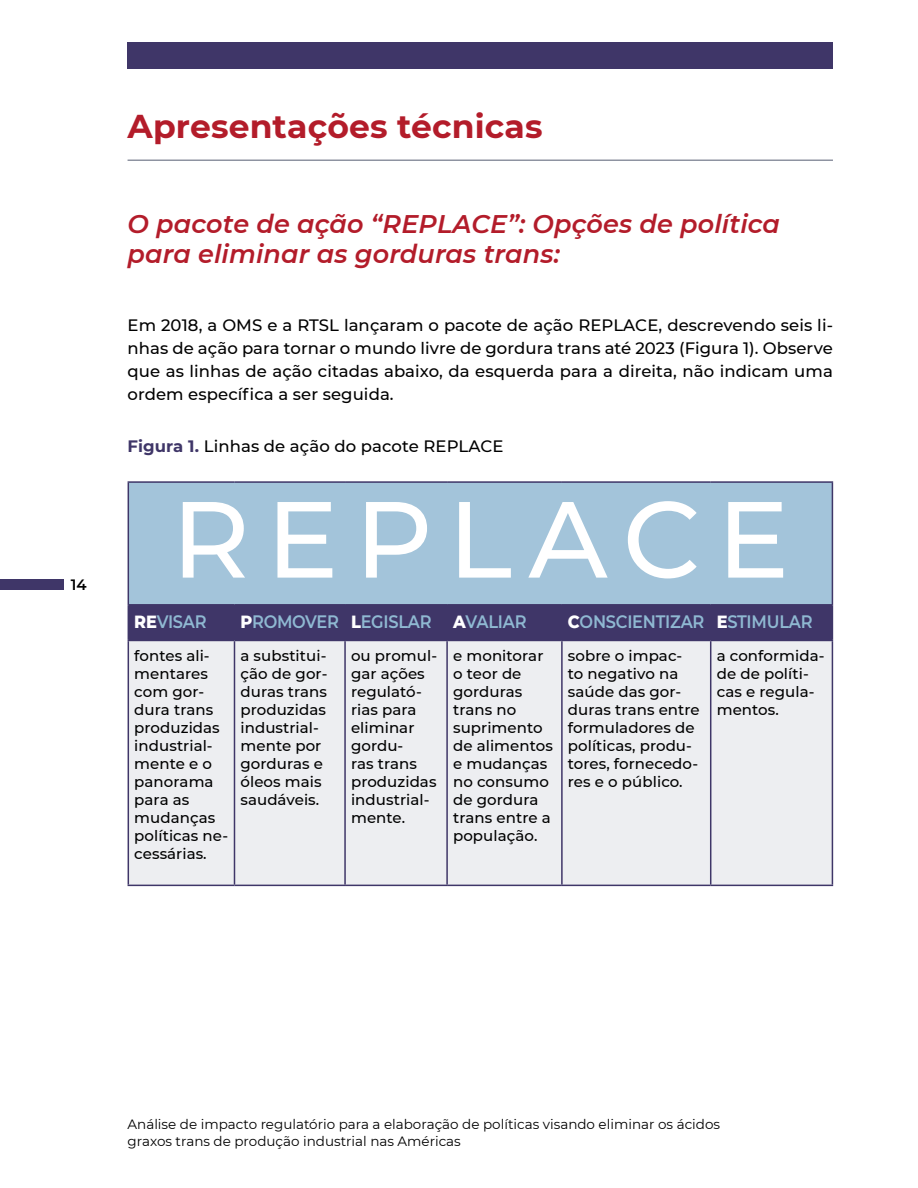
<style>
.page{position:relative;width:918px;height:1188px;background:#fff}
.page>*{position:absolute;margin:0;border:0;box-sizing:border-box;transform-origin:0 0}
.t1{font:500 108px "Montserrat";letter-spacing:.15em;color:#fff}
.t2{font:700 33px "Montserrat";letter-spacing:.005em;color:#b31c2a}
.t3{font:italic 600 25.5px/30.6px "Montserrat";letter-spacing:.005em;color:#b31c2a}
.t4{font:600 18px "Montserrat";letter-spacing:-.015em;color:#8fb9d2;scale:.9 1}
.t5{font:500 16.5px/23.1px "Montserrat";letter-spacing:.005em;color:#000;text-align:justify}
.t6{font:500 15px/18px "Montserrat";letter-spacing:.005em;color:#000}
.t7{font:600 15px "Montserrat";color:#000}
.t8{font:13.5px/16.2px "Montserrat";color:#000}
.s1{font-weight:700;color:#3f3668}
.s2{font-weight:800;color:#fff}
</style>
<div class="page">
<div style="left:128px;top:43px;width:705px;height:26px;background:#3f3668"></div>
<div style="left:0;top:579px;width:64px;height:11px;background:#3f3668"></div>
<hr style="left:128px;top:160px;width:705px;height:1px;background:#8e93a1">
<div style="left:128px;top:482px;width:704px;height:123px;background:#a3c4da"></div>
<div style="left:129px;top:606px;width:703px;height:34px;background:#3f3668"></div>
<div style="left:129px;top:641px;width:703px;height:244px;background:#edeef1"></div>
<hr style="left:128px;top:483px;width:1px;height:121px;background:#3f3668">
<hr style="left:128px;top:481px;width:106px;height:2px;background:#3f3668">
<hr style="left:234px;top:481px;width:111px;height:2px;background:#3f3668">
<hr style="left:345px;top:481px;width:102px;height:2px;background:#3f3668">
<hr style="left:447px;top:481px;width:115px;height:2px;background:#3f3668">
<hr style="left:562px;top:481px;width:149px;height:2px;background:#3f3668">
<hr style="left:711px;top:481px;width:122px;height:2px;background:#3f3668">
<hr style="left:832px;top:483px;width:1px;height:121px;background:#3f3668">
<hr style="left:128px;top:606px;width:1px;height:34px;background:#3f3668">
<hr style="left:128px;top:604px;width:106px;height:2px;background:#3f3668">
<hr style="left:234px;top:604px;width:111px;height:2px;background:#3f3668">
<hr style="left:345px;top:604px;width:102px;height:2px;background:#3f3668">
<hr style="left:447px;top:604px;width:115px;height:2px;background:#3f3668">
<hr style="left:562px;top:604px;width:149px;height:2px;background:#3f3668">
<hr style="left:711px;top:604px;width:122px;height:2px;background:#3f3668">
<hr style="left:234px;top:606px;width:1px;height:34px;background:#3f3668">
<hr style="left:344px;top:606px;width:2px;height:34px;background:#3f3668">
<hr style="left:446px;top:606px;width:2px;height:34px;background:#3f3668">
<hr style="left:561px;top:606px;width:2px;height:34px;background:#3f3668">
<hr style="left:710px;top:606px;width:1px;height:34px;background:#3f3668">
<hr style="left:832px;top:606px;width:1px;height:34px;background:#3f3668">
<hr style="left:128px;top:641px;width:1px;height:244px;background:#3f3668">
<hr style="left:128px;top:640px;width:106px;height:1px;background:#3f3668">
<hr style="left:234px;top:640px;width:111px;height:1px;background:#3f3668">
<hr style="left:345px;top:640px;width:102px;height:1px;background:#3f3668">
<hr style="left:447px;top:640px;width:115px;height:1px;background:#3f3668">
<hr style="left:562px;top:640px;width:149px;height:1px;background:#3f3668">
<hr style="left:711px;top:640px;width:122px;height:1px;background:#3f3668">
<hr style="left:234px;top:641px;width:1px;height:244px;background:#3f3668">
<hr style="left:344px;top:641px;width:2px;height:244px;background:#3f3668">
<hr style="left:446px;top:641px;width:2px;height:244px;background:#3f3668">
<hr style="left:561px;top:641px;width:2px;height:244px;background:#3f3668">
<hr style="left:710px;top:641px;width:1px;height:244px;background:#3f3668">
<hr style="left:832px;top:641px;width:1px;height:244px;background:#3f3668">
<hr style="left:128px;top:885px;width:106px;height:1px;background:#3f3668">
<hr style="left:234px;top:885px;width:111px;height:1px;background:#3f3668">
<hr style="left:345px;top:885px;width:102px;height:1px;background:#3f3668">
<hr style="left:447px;top:885px;width:115px;height:1px;background:#3f3668">
<hr style="left:562px;top:885px;width:149px;height:1px;background:#3f3668">
<hr style="left:711px;top:885px;width:122px;height:1px;background:#3f3668">
<p class="t7" style="left:71px;top:574px;width:17px">14</p>
<h2 class="t2" style="left:128px;top:103px;width:417px">Apresentações técnicas</h2>
<h3 class="t3" style="left:128px;top:207px;width:654px">O pacote de ação “REPLACE”: Opções de política para eliminar as gorduras trans:</h3>
<p class="t5" style="left:128px;top:313px;width:707px">Em 2018, a OMS e a RTSL lançaram o pacote de ação REPLACE, descrevendo seis li&shy;nhas de ação para tornar o mundo livre de gordura trans até 2023 (Figura 1). Observe que as linhas de ação citadas abaixo, da esquerda para a direita, não indicam uma ordem específica a ser seguida.</p>
<p class="t5" style="left:128px;top:434px;width:377px"><span class="s1">Figura 1.</span> Linhas de ação do pacote REPLACE</p>
<h1 class="t1" style="left:171px;top:464px;width:619px">REPLACE</h1>
<p class="t4" style="left:134px;top:609px;width:82px"><span class="s2">RE</span>VISAR</p>
<p class="t4" style="left:241px;top:609px;width:319px"><span class="s2">P</span>ROMOVER <span class="s2">L</span>EGISLAR <span class="s2">A</span>VALIAR</p>
<p class="t4" style="left:568px;top:609px;width:273px"><span class="s2">C</span>ONSCIENTIZAR <span class="s2">E</span>STIMULAR</p>
<p class="t6" style="left:134px;top:646px;width:95px">fontes ali&shy;mentares com gor&shy;dura trans produzidas industrial&shy;mente e o panorama para as mudanças políticas ne&shy;cessárias.</p>
<p class="t6" style="left:240px;top:646px;width:88px">a substitui&shy;ção de gor&shy;duras trans produzidas industrial&shy;mente por gorduras e óleos mais saudáveis.</p>
<p class="t6" style="left:351px;top:646px;width:88px">ou promul&shy;gar ações regulató&shy;rias para eliminar gordu-<br>ras trans produzidas industrial&shy;mente.</p>
<p class="t6" style="left:453px;top:646px;width:101px">e monitorar o teor de gorduras trans no suprimento de alimentos e mudanças no consumo de gordura trans entre a população.</p>
<p class="t6" style="left:568px;top:646px;width:133px">sobre o impac&shy;to negativo na saúde das gor&shy;duras trans entre formuladores de políticas, produ&shy;tores, fornecedo&shy;res e o público.</p>
<p class="t6" style="left:717px;top:646px;width:109px">a conformida&shy;de de políti&shy;cas e regula&shy;mentos.</p>
<p class="t8" style="left:128px;top:1116px;width:594px">Análise de impacto regulatório para a elaboração de políticas visando eliminar os ácidos graxos trans de produção industrial nas Américas</p>
</div>
